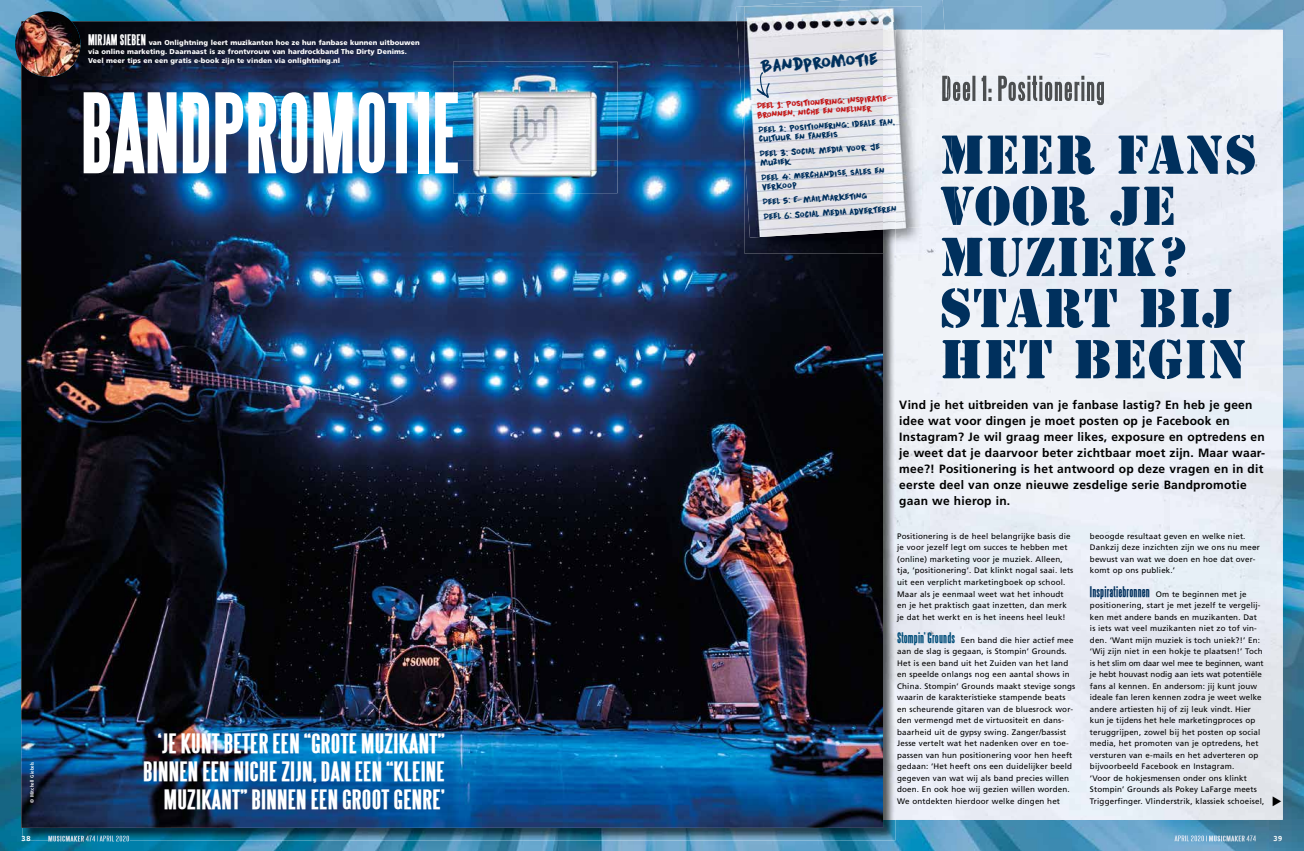
<style>
.page{position:relative;width:1304px;height:851px;background:#fff}
.page>*{position:absolute;margin:0;border:0;box-sizing:border-box;transform-origin:0 0}
.t1{font:700 92px "Steelfish";color:#fff}
.t2{font:51.1px/51.1px "Stencil Std";letter-spacing:.02em;color:#00305d}
.t3{font:700 22.8px/28px "Steelfish";letter-spacing:.01em;color:#fff;text-align:right;scale:1.19 1}
.t4{font:16px "DK Downward Fall";color:#00305d}
.t5{font:700 12.5px "Steelfish";letter-spacing:.01em;color:#00305d}
.t6{font:700 12px/16px "Frutiger LT Std";letter-spacing:.02em;color:#000}
.t7{font:8px/11.5px "Frutiger LT Std";letter-spacing:.02em;color:#000}
.t8{font:8px/8.7px "DK Downward Fall";color:#00305d}
.t9{font:8px/8.9px "DK Downward Fall";color:#c51a1b}
.t10{font:700 8px "Courier";color:#fff}
.t11{font:900 7px/9px "Frutiger LT Std";letter-spacing:.01em;color:#fff}
.t12{font:700 condensed 5px "Frutiger LT Std";letter-spacing:.02em;color:#fff}
.s1{font-family:"Steelfish";font-weight:700;font-size:12.5px}
.s2{font-stretch:normal}
.s3{font-family:"Frutiger LT Std";font-weight:400;font-size:8px;color:#000}
.s4{font-family:"Steelfish";font-weight:700;font-size:12.5px;color:#004d79}
</style>
<div class="page">
<img style="left:0;top:0;width:736px;height:35px">
<img style="left:944px;top:0;width:360px;height:35px">
<img style="left:0;top:35px;width:35px;height:815px">
<img style="left:1269px;top:35px;width:35px;height:815px">
<img style="left:35px;top:819px;width:1234px;height:31px">
<div style="left:954px;top:30px;width:329px;height:107px;background:#eef1f6"></div>
<img style="left:1248px;top:137px;width:35px;height:682px">
<div style="left:956px;top:186px;width:220px;height:40px;background:#e9ecf5"></div>
<img style="left:23px;top:819px;width:873px;height:21px">
<img style="left:883px;top:229px;width:13px;height:590px">
<img style="left:21px;top:21px;width:862px;height:806px">
<img style="left:15px;top:11px;width:66px;height:66px;border-radius:33px">
<img style="left:453px;top:62px;width:164px;height:131px">
<img style="left:453px;top:92px;width:5px;height:81px">
<img style="left:954px;top:75px;width:150px;height:30px">
<img style="left:896px;top:229px;width:26px;height:24px">
<img style="left:744px;top:237px;width:139px;height:16px">
<img style="left:736px;top:0;width:208px;height:30px">
<div style="left:922px;top:30px;width:32px;height:197px;background:#edf0f6"></div>
<img style="left:737px;top:21px;width:7px;height:125px">
<img style="left:942px;top:75px;width:7px;height:30px">
<img style="left:942px;top:135px;width:11px;height:39px">
<img style="left:941px;top:186px;width:15px;height:40px">
<img style="left:744px;top:7px;width:178px;height:23px">
<img style="left:883px;top:30px;width:39px;height:199px">
<svg style="left:883px;top:23px;width:13px;height:7px"></svg>
<img style="left:744px;top:21px;width:139px;height:216px">
<svg style="left:757px;top:72px;width:13px;height:26px"></svg>
<img style="left:48px;top:840px;width:36px;height:1px">
<img style="left:48px;top:835px;width:36px;height:5px">
<img style="left:86px;top:840px;width:43px;height:1px">
<img style="left:86px;top:835px;width:43px;height:5px">
<img style="left:1174px;top:835px;width:30px;height:6px">
<img style="left:1204px;top:835px;width:41px;height:6px">
<svg style="left:1246px;top:835px;width:10px;height:6px"></svg>
<svg style="left:1273px;top:796px;width:8px;height:9px"></svg>
<p class="t11" style="left:88px;top:38px;width:333px"><span class="s1">MIRJAM SIEBEN</span> van Onlightning leert muzikanten hoe ze hun fanbase kunnen uitbouwen via online marketing. Daarnaast is ze frontvrouw van hardrockband The Dirty Denims.<br>Veel meer tips en een gratis e-book zijn te vinden via onlightning.nl</p>
<h1 class="t1" style="left:81px;top:78px;width:381px">BANDPROMOTIE</h1>
<p class="t12" style="left:29px;top:802px;width:43px;rotate:-90deg"><span class="s2">©</span> Mitchell Giebels</p>
<p class="t10" style="left:21px;top:832px;width:11px">38</p>
<h3 class="t3" style="left:143px;top:729px;width:255px">‘JE KUNT BETER EEN “GROTE MUZIKANT”<br>BINNEN EEN NICHE ZIJN, DAN EEN “KLEINE<br>MUZIKANT” BINNEN EEN GROOT GENRE’</h3>
<h3 class="t4" style="left:759px;top:55px;width:120px;rotate:-4deg">Bandpromotie</h3>
<p class="t9" style="left:756px;top:102px;width:136px;rotate:-4deg">Deel 1: Positionering: inspiratie&shy;bronnen, niche en oneliner</p>
<p class="t8" style="left:758px;top:126px;width:138px;rotate:-4deg">Deel 2: Positionering: ideale fan, cultuur en fanreis</p>
<p class="t8" style="left:759px;top:149px;width:122px;rotate:-4deg">Deel 3: Social media voor je muziek</p>
<p class="t8" style="left:761px;top:174px;width:125px;rotate:-4deg">Deel 4: Merchandise, sales en verkoop</p>
<p class="t8" style="left:762px;top:194px;width:134px;line-height:15.1px;rotate:-4deg">Deel 5: E-mailmarketing<br>Deel 6: Social media adverteren</p>
<h2 class="t2" style="left:940px;top:130px;width:319px">MEER FANS<br>VOOR JE<br>MUZIEK?<br>START BIJ<br>HET BEGIN</h2>
<p class="t6" style="left:899px;top:397px;width:367px">Vind je het uitbreiden van je fanbase lastig? En heb je geen idee wat voor dingen je moet posten op je Facebook en Instagram? Je wil graag meer likes, exposure en optredens en je weet dat je daarvoor beter zichtbaar moet zijn. Maar waar&shy;mee?! Positionering is het antwoord op deze vragen en in dit eerste deel van onze nieuwe zesdelige serie Bandpromotie gaan we hierop in.</p>
<p class="t7" style="left:1090px;top:530px;width:171px">beoogde resultaat geven en welke niet.<br>Dankzij deze inzichten zijn we ons nu meer bewust van wat we doen en hoe dat over&shy;komt op ons publiek.’</p>
<h3 class="t5" style="left:1090px;top:583px;width:158px">Inspiratiebronnen <span class="s3">Om te beginnen met je</span></h3>
<p class="t7" style="left:1090px;top:599px;width:176px">positionering, start je met jezelf te vergelij&shy;ken met andere bands en muzikanten. Dat is iets wat veel muzikanten niet zo tof vin&shy;den. ‘Want mijn muziek is toch uniek?!’ En: ‘Wij zijn niet in een hokje te plaatsen!’ Toch is het slim om daar wel mee te beginnen, want je hebt houvast nodig aan iets wat potentiële fans al kennen. En andersom: jij kunt jouw ideale fan leren kennen zodra je weet welke andere artiesten hij of zij leuk vindt. Hier kun je tijdens het hele marketingproces op teruggrijpen, zowel bij het posten op social media, het promoten van je optredens, het versturen van e-mails en het adverteren op bijvoorbeeld Facebook en Instagram.<br>‘Voor de hokjesmensen onder ons klinkt Stompin’ Grounds als Pokey LaFarge meets Triggerfinger. Vlinderstrik, klassiek schoeisel,</p>
<p class="t7" style="left:897px;top:530px;width:178px">Positionering is de heel belangrijke basis die je voor jezelf legt om succes te hebben met (online) marketing voor je muziek. Alleen, tja, ‘positionering’. Dat klinkt nogal saai. Iets uit een verplicht marketingboek op school.<br>Maar als je eenmaal weet wat het inhoudt en je het praktisch gaat inzetten, dan merk je dat het werkt en is het ineens heel leuk!</p>
<p class="t7" style="left:897px;top:634px;width:180px"><span class="s4">Stompin’ Grounds</span> Een band die hier actief mee aan de slag is gegaan, is Stompin’ Grounds.<br>Het is een band uit het Zuiden van het land en speelde onlangs nog een aantal shows in China. Stompin’ Grounds maakt stevige songs waarin de karakteristieke stampende beats en scheurende gitaren van de bluesrock wor&shy;den vermengd met de virtuositeit en dans&shy;baarheid uit de gypsy swing. Zanger/bassist Jesse vertelt wat het nadenken over en toe&shy;passen van hun positionering voor hen heeft gedaan: ‘Het heeft ons een duidelijker beeld gegeven van wat wij als band precies willen doen. En ook hoe wij gezien willen worden.<br>We ontdekten hierdoor welke dingen het</p>
<p class="t10" style="left:1273px;top:832px;width:11px">39</p>
</div>
